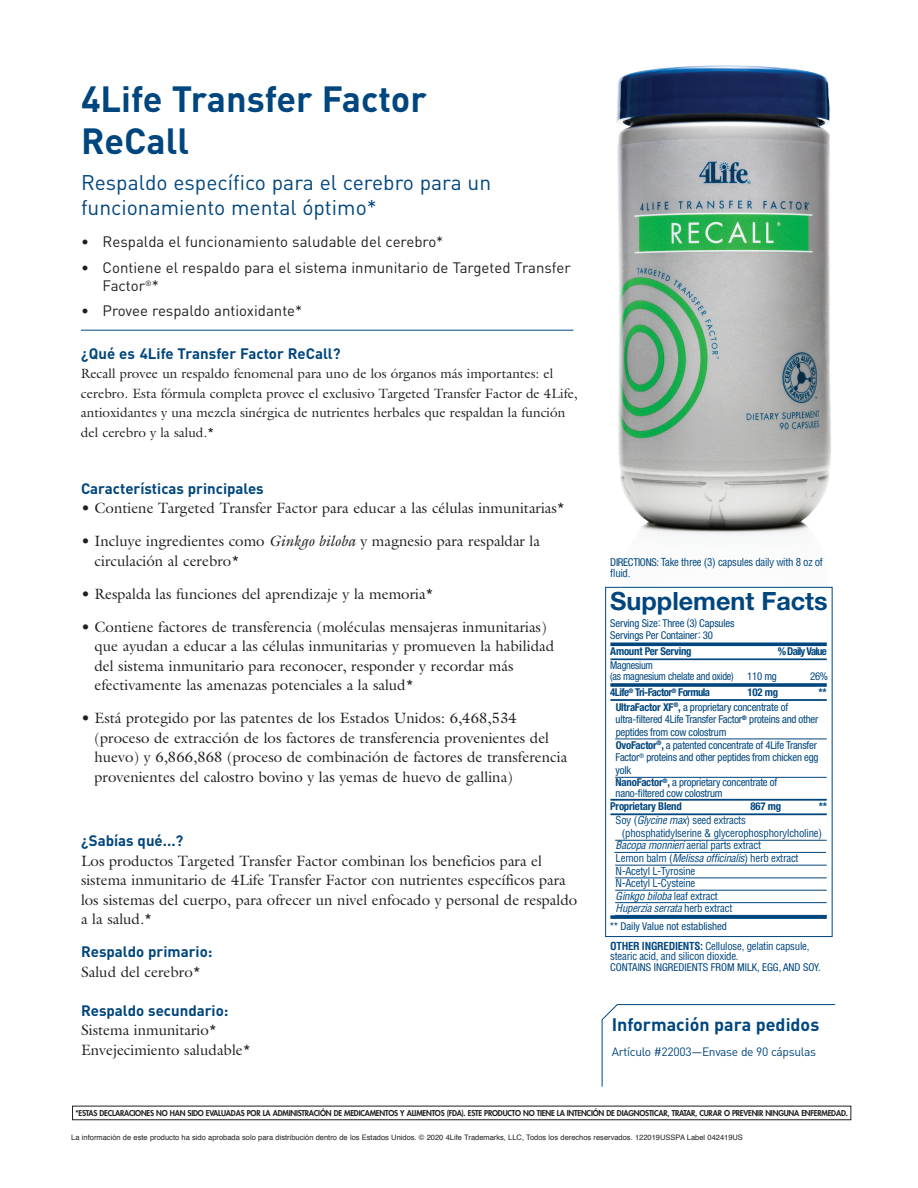
<style>
.page{position:relative;width:918px;height:1188px;background:#fff}
.page>*{position:absolute;margin:0;border:0;box-sizing:border-box;transform-origin:0 0}
.t1{font:700 36px/42px "DIN";color:#00467e}
.t2{font:700 25.2px "Helvetica Neue LT Std";color:#00467e}
.t3{font:21px/25.2px "DIN";color:#00467e}
.t4{font:700 17.85px "DIN";color:#00467e}
.t5{font:15px/19.5px "Galliard Std";color:#231f20}
.t6{font:15px/18px "DIN";color:#231f20}
.t7{font:700 15px "DIN";color:#00467e}
.t8{font:13.5px/19.5px "Galliard Std";color:#231f20}
.t9{font:12px "DIN";letter-spacing:-.025em;color:#00467e}
.t10{font:condensed 10.8px/12.6px "Helvetica Neue LT Std";letter-spacing:-.02em;color:#00467e}
.t11{font:condensed 10.8px/10.8px "Helvetica LT Std";letter-spacing:-.02em;color:#00467e}
.t12{font:condensed 10.8px "Helvetica Neue LT Std";color:#00467e}
.t13{font:italic condensed 10.8px "Helvetica LT Std";letter-spacing:-.02em;color:#00467e}
.t14{font:700 condensed 10.8px "Helvetica Neue LT Std";letter-spacing:-.02em;color:#00467e}
.t15{font:condensed 10.8px/10.8px "Helvetica Neue LT Std";letter-spacing:-.02em;color:#00467e;scale:.95 1}
.t16{font:700 condensed 10.8px "Helvetica Neue LT Std";letter-spacing:-.05em;color:#00467e}
.t17{font:700 condensed 10.8px "Helvetica Neue LT Std";letter-spacing:-.075em;color:#00467e}
.t18{font:800 7.8px "Futura Std";letter-spacing:-.025em;color:#231f20}
.t19{font:7.5px "Helvetica";color:#231f20}
.s1{font-style:italic}
.s2{font-family:"Helvetica Neue LT Std"}
.s3{font-weight:700}
.s4{font-style:normal}
</style>
<div class="page">
<img style="left:559px;top:65px;width:274px;height:522px">
<hr style="left:81px;top:330px;width:492px;height:1px;background:#00467e">
<svg style="left:602px;top:1004px;width:234px;height:83px"></svg>
<div style="left:72px;top:1106px;width:779px;height:14px;border:1px solid #231f20"></div>
<div style="left:605px;top:587px;width:228px;height:350px;border:1px solid #00467e"></div>
<svg style="left:610px;top:642px;width:217px;height:4px"></svg>
<hr style="left:610px;top:658px;width:217px;height:2px;background:#00467e">
<hr style="left:615px;top:777px;width:212px;height:1px;background:#00467e">
<hr style="left:615px;top:739px;width:212px;height:1px;background:#00467e">
<hr style="left:615px;top:840px;width:212px;height:1px;background:#00467e">
<hr style="left:614px;top:852px;width:212px;height:1px;background:#00467e">
<hr style="left:615px;top:865px;width:212px;height:1px;background:#00467e">
<hr style="left:615px;top:878px;width:212px;height:1px;background:#00467e">
<hr style="left:615px;top:890px;width:212px;height:1px;background:#00467e">
<hr style="left:615px;top:902px;width:212px;height:1px;background:#00467e">
<svg style="left:610px;top:683px;width:217px;height:4px"></svg>
<hr style="left:610px;top:699px;width:217px;height:2px;background:#00467e">
<hr style="left:610px;top:799px;width:217px;height:2px;background:#00467e">
<hr style="left:610px;top:813px;width:217px;height:2px;background:#00467e">
<svg style="left:610px;top:915px;width:217px;height:4px"></svg>
<h1 class="t1" style="left:81px;top:77px;width:347px">4Life Transfer Factor<br>ReCall</h1>
<h3 class="t3" style="left:81px;top:169px;width:412px">Respaldo específico para el cerebro para un funcionamiento mental óptimo*</h3>
<p class="t6" style="left:81px;top:232px;width:364px">• Respalda el funcionamiento saludable del cerebro*</p>
<p class="t6" style="left:103px;top:258px;width:470px;text-indent:-22px">• Contiene el respaldo para el sistema inmunitario de Targeted Transfer<br>Factor<sup>®</sup>*</p>
<p class="t6" style="left:81px;top:302px;width:223px">• Provee respaldo antioxidante*</p>
<p class="t7" style="left:81px;top:344px;width:261px">¿Qué es 4Life Transfer Factor ReCall?</p>
<p class="t8" style="left:81px;top:364px;width:498px">Recall provee un respaldo fenomenal para uno de los órganos más importantes: el cerebro. Esta fórmula completa provee el exclusivo Targeted Transfer Factor de 4Life, antioxidantes y una mezcla sinérgica de nutrientes herbales que respaldan la función del cerebro y la salud.*</p>
<p class="t7" style="left:81px;top:479px;width:184px">Características principales</p>
<p class="t5" style="left:81px;top:498px;width:486px">• Contiene Targeted Transfer Factor para educar a las células inmunitarias*</p>
<p class="t5" style="left:94px;top:531px;width:447px;text-indent:-14px">• Incluye ingredientes como <span class="s1">Ginkgo biloba</span> y magnesio para respaldar la circulación al cerebro*</p>
<p class="t5" style="left:81px;top:584px;width:354px">• Respalda las funciones del aprendizaje y la memoria*</p>
<p class="t5" style="left:94px;top:617px;width:461px;text-indent:-14px">• Contiene factores de transferencia (moléculas mensajeras inmunitarias) que ayudan a educar a las células inmunitarias y promueven la habilidad del sistema inmunitario para reconocer, responder y recordar más efectivamente las amenazas potenciales a la salud*</p>
<p class="t5" style="left:94px;top:708px;width:474px;text-indent:-14px">• Está protegido por las patentes de los Estados Unidos: 6,468,534 (proceso de extracción de los factores de transferencia provenientes del huevo) y 6,866,868 (proceso de combinación de factores de transferencia provenientes del calostro bovino y las yemas de huevo de gallina)</p>
<p class="t7" style="left:81px;top:831px;width:104px">¿Sabías qué...?</p>
<p class="t5" style="left:81px;top:851px;width:498px">Los productos Targeted Transfer Factor combinan los beneficios para el sistema inmunitario de 4Life Transfer Factor con nutrientes específicos para los sistemas del cuerpo, para ofrecer un nivel enfocado y personal de respaldo a la salud.*</p>
<p class="t7" style="left:81px;top:942px;width:133px">Respaldo primario:</p>
<p class="t5" style="left:81px;top:962px;width:121px">Salud del cerebro*</p>
<p class="t7" style="left:81px;top:1001px;width:149px">Respaldo secundario:</p>
<p class="t5" style="left:81px;top:1020px;width:171px">Sistema inmunitario*<br>Envejecimiento saludable*</p>
<p class="t11" style="left:610px;top:557px;width:214px"><span class="s2">DIRECTIONS:</span> Take three (3) capsules daily with 8 oz of fluid.</p>
<h2 class="t2" style="left:610px;top:585px;width:219px">Supplement Facts</h2>
<p class="t10" style="left:610px;top:617px;width:126px;line-height:12px">Serving Size: Three (3) Capsules<br>Servings Per Container: 30</p>
<p class="t14" style="left:610px;top:645px;width:83px">Amount Per Serving</p>
<p class="t17" style="left:778px;top:645px;width:50px">% Daily Value</p>
<p class="t15" style="left:610px;top:660px;width:177px">Magnesium<br>(as magnesium chelate and oxide) 110 mg</p>
<p class="t10" style="left:810px;top:670px;width:20px">26%</p>
<p class="t16" style="left:610px;top:686px;width:101px">4Life<sup>®</sup> Tri-Factor<sup>®</sup> Formula</p>
<p class="t14" style="left:748px;top:686px;width:32px">102 mg</p>
<p class="t14" style="left:818px;top:686px;width:10px">**</p>
<p class="t10" style="left:616px;top:701px;width:204px"><span class="s3">UltraFactor XF</span><sup>®</sup><span class="s3">,</span> a proprietary concentrate of ultra-filtered 4Life Transfer Factor<sup>®</sup> proteins and other peptides from cow colostrum<br><span class="s3">OvoFactor</span><sup>®</sup><span class="s3">,</span> a patented concentrate of 4Life Transfer Factor<sup>®</sup> proteins and other peptides from chicken egg yolk<br><span class="s3">NanoFactor</span><sup>®</sup><span class="s3">,</span> a proprietary concentrate of</p>
<p class="t10" style="left:616px;top:787px;width:109px">nano-filtered cow colostrum</p>
<p class="t14" style="left:610px;top:799px;width:73px">Proprietary Blend</p>
<p class="t14" style="left:750px;top:799px;width:32px">867 mg</p>
<p class="t14" style="left:819px;top:799px;width:10px">**</p>
<p class="t11" style="left:616px;top:815px;width:132px">Soy (<span class="s1">Glycine max</span>) seed extracts</p>
<p class="t11" style="left:622px;top:827px;width:202px">(phosphatidylserine &amp; glycerophosphorylcholine)</p>
<p class="t11" style="left:616px;top:840px;width:147px"><span class="s1">Bacopa monnieri</span> aerial parts extract</p>
<p class="t11" style="left:616px;top:853px;width:184px">Lemon balm (<span class="s1">Melissa officinalis</span>) herb extract</p>
<p class="t11" style="left:616px;top:865px;width:81px">N-Acetyl L-Tyrosine</p>
<p class="t11" style="left:616px;top:878px;width:81px">N-Acetyl L-Cysteine</p>
<p class="t13" style="left:616px;top:889px;width:104px">Ginkgo biloba <span class="s4">leaf extract</span></p>
<p class="t13" style="left:616px;top:902px;width:118px">Huperzia serrata <span class="s4">herb extract</span></p>
<p class="t12" style="left:610px;top:920px;width:118px">** Daily Value not established</p>
<p class="t11" style="left:610px;top:940px;width:201px"><span class="s3">OTHER INGREDIENTS:</span> Cellulose, gelatin capsule, stearic acid, and silicon dioxide.</p>
<p class="t12" style="left:610px;top:961px;width:212px">CONTAINS INGREDIENTS FROM MILK, EGG, AND SOY.</p>
<p class="t4" style="left:612px;top:1013px;width:209px">Información para pedidos</p>
<p class="t9" style="left:612px;top:1044px;width:206px">Artículo #22003—Envase de 90 cápsulas</p>
<p class="t18" style="left:75px;top:1108px;width:774px">*ESTAS DECLARACIONES NO HAN SIDO EVALUADAS POR LA ADMINISTRACIÓN DE MEDICAMENTOS Y ALIMENTOS (FDA). ESTE PRODUCTO NO TIENE LA INTENCIÓN DE DIAGNOSTICAR, TRATAR, CURAR O PREVENIR NINGUNA ENFERMEDAD.</p>
<p class="t19" style="left:71px;top:1132px;width:673px">La información de este producto ha sido aprobada solo para distribución dentro de los Estados Unidos. © 2020 4Life Trademarks, LLC, Todos los derechos reservados. 122019USSPA Label 042419US</p>
</div>
